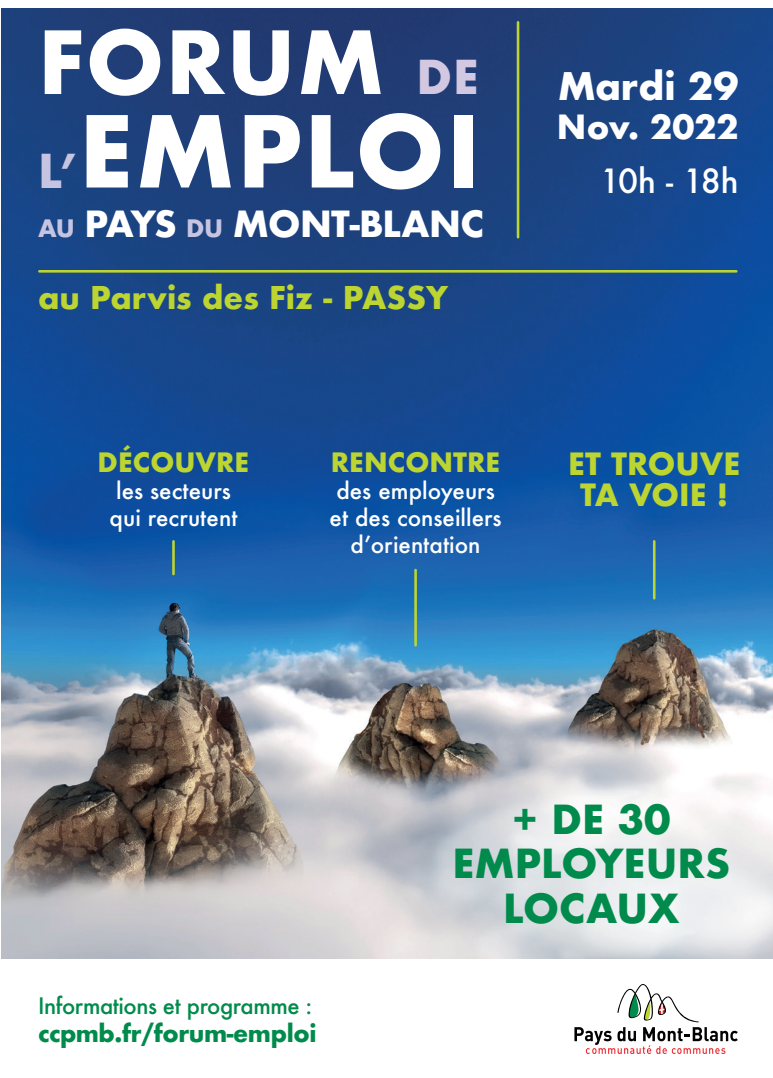
<style>
.page{position:relative;width:773px;height:1078px;background:#fff}
.page>*{position:absolute;margin:0;border:0;box-sizing:border-box;transform-origin:0 0}
.t1{font:700 96px "Futura";letter-spacing:.02em;color:#fff}
.t2{font:700 84.25px "Futura";letter-spacing:.02em;color:#fff}
.t3{font:700 39px/44.2px "Futura";color:#008b4c;text-align:center}
.t4{font:700 37px "Futura";color:#fff}
.t5{font:700 35px "Futura";letter-spacing:-.02em;color:#fff}
.t6{font:700 32.5px/54.8px "Futura";color:#fff;text-align:right}
.t7{font:700 30.5px "Futura";color:#bcd531}
.t8{font:700 29.75px/31.2px "Futura";color:#bcd531;text-align:center}
.t9{font:700 26px "Futura";color:#bcd531}
.t10{font:700 23.25px "Futura";letter-spacing:-.02em;color:#008b4c}
.t11{font:500 22.5px/27px "Futura";color:#fff}
.t12{font:500 22px "Futura";letter-spacing:-.02em;color:#008b4c}
.s1{font-size:45.5px;color:#d3c8e2}
.s2{font-size:45.5px;color:#c6c4e1}
.s3{font-size:23.25px;color:#c6c4e1}
.s4{font-weight:500}
</style>
<div class="page">
<img style="left:1px;top:9px;width:771px;height:949px">
<svg style="left:574px;top:984px;width:163px;height:69px"></svg>
<hr style="left:39px;top:270px;width:697px;height:2px;background:#bcd531">
<hr style="left:172px;top:541px;width:3px;height:33px;background:#bcd531">
<hr style="left:414px;top:570px;width:3px;height:75px;background:#bcd531">
<hr style="left:652px;top:541px;width:3px;height:57px;background:#bcd531">
<hr style="left:516px;top:22px;width:3px;height:215px;background:#bcd531">
<p class="t2" style="left:38px;top:1px;width:442px">FORUM <span class="s1">DE</span></p>
<p class="t1" style="left:38px;top:82px;width:444px"><span class="s2">L’</span>EMPLOI</p>
<p class="t5" style="left:38px;top:198px;width:447px"><span class="s3">AU</span> PAYS <span class="s3">DU</span> MONT-BLANC</p>
<p class="t7" style="left:38px;top:275px;width:411px">au Parvis des Fiz - PASSY</p>
<p class="t9" style="left:98px;top:443px;width:153px">DÉCOUVRE</p>
<p class="t11" style="left:109px;top:476px;width:129px">les secteurs qui recrutent</p>
<p class="t9" style="left:331px;top:443px;width:171px">RENCONTRE</p>
<p class="t11" style="left:329px;top:476px;width:174px;text-align:center">des employeurs et des conseillers d’orientation</p>
<p class="t4" style="left:557px;top:59px;width:182px">Mardi 29</p>
<p class="t6" style="left:557px;top:99px;width:183px">Nov. 2022<br><span class="s4">10h - 18h</span></p>
<p class="t8" style="left:568px;top:448px;width:174px">ET TROUVE<br>TA VOIE !</p>
<p class="t12" style="left:38px;top:990px;width:276px">Informations et programme :</p>
<p class="t10" style="left:38px;top:1016px;width:280px">ccpmb.fr/forum-emploi</p>
<p class="t3" style="left:452px;top:797px;width:279px">+ DE 30<br>EMPLOYEURS<br>LOCAUX</p>
</div>
